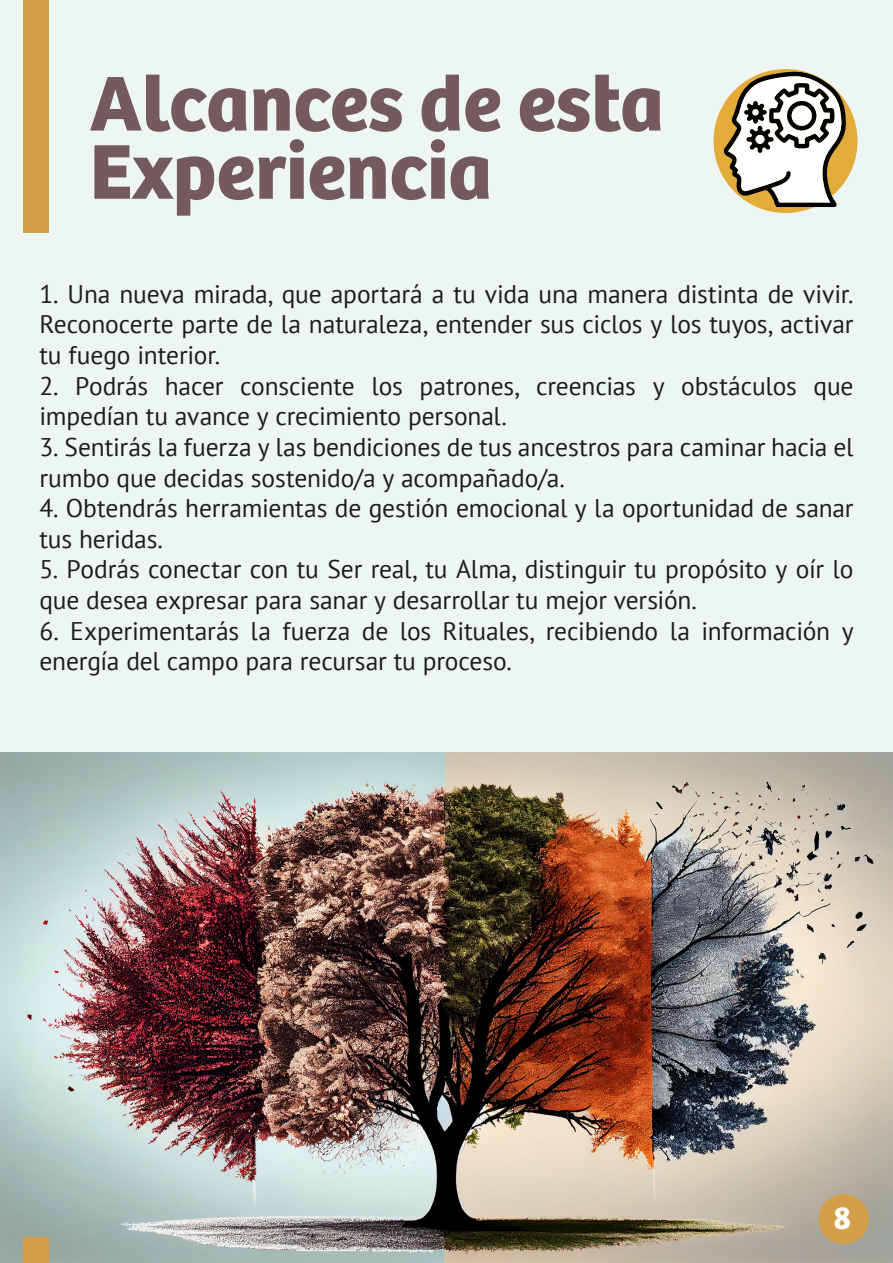
<style>
.page{position:relative;width:893px;height:1263px;background:#eef6f3}
.page>*{position:absolute;margin:0;border:0;box-sizing:border-box;transform-origin:0 0}
.t1{font:700 80.4px/68.2px "Bree";color:#745a5c}
.t2{font:700 33px "Bree";color:#fff}
.t3{font:25.5px/30.6px "PT Sans";letter-spacing:-.005em;color:#1d1d1b}
</style>
<div class="page">
<img style="left:0;top:752px;width:893px;height:511px">
<div style="left:24px;top:1238px;width:25px;height:25px;background:#d29f48"></div>
<div style="left:819px;top:1194px;width:50px;height:50px;background:#d29f48;border-radius:50%"></div>
<div style="left:24px;top:0;width:25px;height:232px;background:#d29f48"></div>
<div style="left:713px;top:69px;width:144px;height:144px;background:#e3ab39;border-radius:50%"></div>
<svg style="left:723px;top:71px;width:123px;height:136px"></svg>
<div style="left:792px;top:106px;width:20px;height:20px;background:#fff;border-radius:50%"></div>
<h1 class="t1" style="left:90px;top:63px;width:575px">Alcances de esta<br>Experiencia</h1>
<p class="t3" style="left:39px;top:278px;width:816px;text-align:justify">1. Una nueva mirada, que aportará a tu vida una manera distinta de vivir.<br>Reconocerte parte de la naturaleza, entender sus ciclos y los tuyos, activar tu fuego interior.</p>
<p class="t3" style="left:39px;top:370px;width:816px">2. Podrás hacer consciente los patrones, creencias y obstáculos que impedían tu avance y crecimiento personal.</p>
<p class="t3" style="left:39px;top:431px;width:816px">3. Sentirás la fuerza y las bendiciones de tus ancestros para caminar hacia el rumbo que decidas sostenido/a y acompañado/a.</p>
<p class="t3" style="left:39px;top:492px;width:816px">4. Obtendrás herramientas de gestión emocional y la oportunidad de sanar tus heridas.</p>
<p class="t3" style="left:39px;top:553px;width:816px">5. Podrás conectar con tu Ser real, tu Alma, distinguir tu propósito y oír lo que desea expresar para sanar y desarrollar tu mejor versión.</p>
<p class="t3" style="left:39px;top:615px;width:816px">6. Experimentarás la fuerza de los Rituales, recibiendo la información y energía del campo para recursar tu proceso.</p>
<p class="t2" style="left:833px;top:1192px;width:19px">8</p>
</div>
